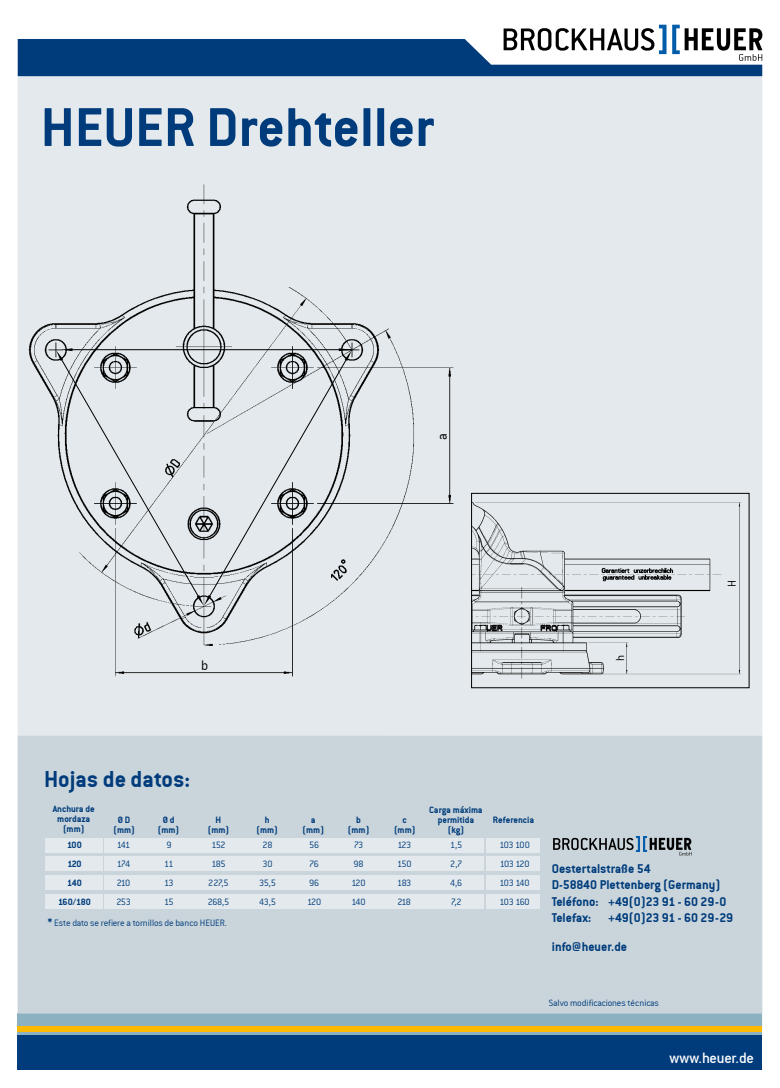
<style>
.page{position:relative;width:780px;height:1088px;background:#fff}
.page>*{position:absolute;margin:0;border:0;box-sizing:border-box;transform-origin:0 0}
.t1{font:60px "Conduit ITCTT Bold";color:#003c7c}
.t2{font:25px "Conduit ITCTT Bold";color:#003c7c}
.t3{font:16.25px "Conduit Md ITCTT Medium";letter-spacing:-.015em;color:#fff}
.t4{font:15px "Conduit ITCTT Light";color:#000}
.t5{font:13.75px/16.5px "Conduit ITCTT Bold";color:#003c7c}
.t6{font:12.5px "Conduit ITCTT Light";color:#000}
.t7{font:10px "Conduit ITCTT Light";letter-spacing:-.02em;color:#003c7c}
.t8{font:10px/10px "Conduit ITCTT Bold";color:#003c7c;text-align:center}
.s1{font-family:"Conduit ITCTT Bold";font-size:11.25px}
</style>
<div class="page">
<div style="left:18px;top:75px;width:744px;height:957px;background:#e3e9ec"></div>
<div style="left:18px;top:1013px;width:744px;height:24px;background:#8cb2c2"></div>
<div style="left:18px;top:1026px;width:744px;height:5px;background:#fbba00"></div>
<div style="left:18px;top:1035px;width:744px;height:35px;background:#003c7c"></div>
<svg style="left:18px;top:25px;width:744px;height:51px"></svg>
<div style="left:18px;top:736px;width:744px;height:277px;background:#cad5db"></div>
<img style="left:28px;top:184px;width:465px;height:505px">
<img style="left:473px;top:495px;width:268px;height:191px">
<div style="left:471px;top:493px;width:278px;height:195px;border:1px solid #000"></div>
<hr style="left:70px;top:349px;width:282px;height:1px;background:#000">
<svg style="left:56px;top:348px;width:295px;height:257px"></svg>
<div style="left:486px;top:894px;width:53px;height:14px;background:#e3e9ec"></div>
<div style="left:486px;top:838px;width:53px;height:14px;background:#e3e9ec"></div>
<div style="left:486px;top:856px;width:53px;height:15px;background:#e3e9ec"></div>
<div style="left:486px;top:875px;width:53px;height:15px;background:#e3e9ec"></div>
<div style="left:104px;top:894px;width:380px;height:14px;background:#e3e9ec"></div>
<div style="left:104px;top:838px;width:380px;height:14px;background:#e3e9ec"></div>
<div style="left:104px;top:856px;width:380px;height:15px;background:#e3e9ec"></div>
<div style="left:104px;top:875px;width:380px;height:15px;background:#e3e9ec"></div>
<div style="left:45px;top:894px;width:57px;height:14px;background:#e3e9ec"></div>
<div style="left:45px;top:838px;width:57px;height:14px;background:#e3e9ec"></div>
<div style="left:45px;top:856px;width:57px;height:15px;background:#e3e9ec"></div>
<div style="left:45px;top:875px;width:57px;height:15px;background:#e3e9ec"></div>
<svg style="left:553px;top:836px;width:138px;height:19px;background:#8d979e"></svg>
<h1 class="t1" style="left:41px;top:92px;width:395px">HEUER Drehteller</h1>
<h3 class="t4" style="left:434px;top:440px;width:8px;rotate:-90deg">a</h3>
<h3 class="t4" style="left:201px;top:657px;width:9px">b</h3>
<p class="t6" style="left:613px;top:661px;width:8px;rotate:-90deg">h</p>
<p class="t6" style="left:725px;top:587px;width:8px;rotate:-90deg">H</p>
<h2 class="t2" style="left:44px;top:764px;width:147px">Hojas de datos:</h2>
<p class="t8" style="left:53px;top:804px;width:44px">Anchura de mordaza (mm)</p>
<p class="t8" style="left:118px;top:814px;width:14px">Ø D</p>
<p class="t8" style="left:493px;top:814px;width:43px">Referencia</p>
<p class="t8" style="left:113px;top:824px;width:23px">(mm)</p>
<p class="t8" style="left:158px;top:814px;width:23px">Ø d (mm)</p>
<p class="t8" style="left:208px;top:814px;width:23px">H (mm)</p>
<p class="t8" style="left:256px;top:814px;width:23px">h (mm)</p>
<p class="t8" style="left:302px;top:814px;width:23px">a (mm)</p>
<p class="t8" style="left:348px;top:814px;width:23px">b (mm)</p>
<p class="t8" style="left:429px;top:805px;width:55px">Carga máxima permitida (kg)</p>
<p class="t8" style="left:394px;top:814px;width:23px">c (mm)</p>
<p class="t8" style="left:67px;top:840px;width:16px">100</p>
<p class="t7" style="left:117px;top:839px;width:15px">141</p>
<p class="t7" style="left:166px;top:839px;width:7px">9</p>
<p class="t7" style="left:211px;top:839px;width:16px">152</p>
<p class="t7" style="left:262px;top:839px;width:11px">28</p>
<p class="t7" style="left:309px;top:839px;width:12px">56</p>
<p class="t7" style="left:354px;top:839px;width:11px">73</p>
<p class="t7" style="left:397px;top:839px;width:15px">123</p>
<p class="t7" style="left:450px;top:839px;width:14px">1,5</p>
<p class="t7" style="left:499px;top:839px;width:32px">103 100</p>
<p class="t8" style="left:67px;top:859px;width:16px">120</p>
<p class="t7" style="left:117px;top:858px;width:15px">174</p>
<p class="t7" style="left:164px;top:858px;width:11px">11</p>
<p class="t7" style="left:211px;top:858px;width:16px">185</p>
<p class="t7" style="left:262px;top:858px;width:12px">30</p>
<p class="t7" style="left:309px;top:858px;width:11px">76</p>
<p class="t7" style="left:353px;top:858px;width:12px">98</p>
<p class="t7" style="left:397px;top:858px;width:16px">150</p>
<p class="t7" style="left:450px;top:858px;width:13px">2,7</p>
<p class="t7" style="left:499px;top:858px;width:31px">103 120</p>
<p class="t8" style="left:67px;top:878px;width:16px">140</p>
<p class="t7" style="left:117px;top:877px;width:15px">210</p>
<p class="t7" style="left:164px;top:877px;width:11px">13</p>
<p class="t7" style="left:208px;top:877px;width:22px">227,5</p>
<p class="t7" style="left:259px;top:877px;width:18px">35,5</p>
<p class="t7" style="left:309px;top:877px;width:12px">96</p>
<p class="t7" style="left:351px;top:877px;width:16px">120</p>
<p class="t7" style="left:397px;top:877px;width:16px">183</p>
<p class="t7" style="left:450px;top:877px;width:14px">4,6</p>
<p class="t7" style="left:499px;top:877px;width:32px">103 140</p>
<p class="t8" style="left:58px;top:897px;width:34px">160/180</p>
<p class="t7" style="left:116px;top:896px;width:16px">253</p>
<p class="t7" style="left:164px;top:896px;width:11px">15</p>
<p class="t7" style="left:208px;top:896px;width:23px">268,5</p>
<p class="t7" style="left:259px;top:896px;width:18px">43,5</p>
<p class="t7" style="left:307px;top:896px;width:16px">120</p>
<p class="t7" style="left:351px;top:896px;width:16px">140</p>
<p class="t7" style="left:397px;top:896px;width:15px">218</p>
<p class="t7" style="left:451px;top:896px;width:12px">7,2</p>
<p class="t7" style="left:499px;top:896px;width:32px">103 160</p>
<p class="t7" style="left:48px;top:918px;width:181px"><span class="s1">*</span> Este dato se refiere a tornillos de banco HEUER.</p>
<h3 class="t5" style="left:552px;top:860px;width:183px">Oestertalstraße 54<br>D-58840 Plettenberg (Germany)<br>Teléfono: +49(0)23 91 - 60 29-0<br>Telefax: +49(0)23 91 - 60 29-29</h3>
<h3 class="t5" style="left:552px;top:938px;width:77px">info@heuer.de</h3>
<p class="t7" style="left:548px;top:998px;width:112px">Salvo modificaciones técnicas</p>
<h3 class="t3" style="left:669px;top:1048px;width:86px">www.heuer.de</h3>
</div>
